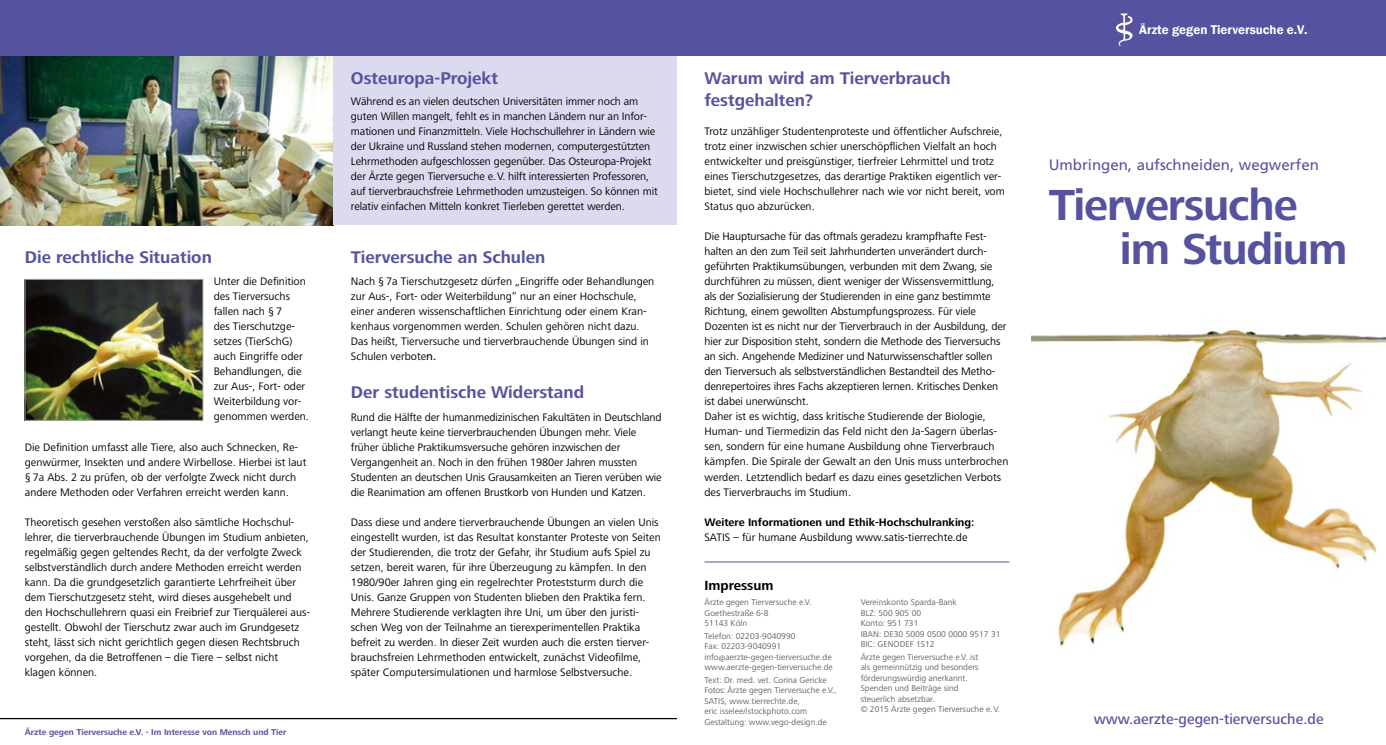
<style>
.page{position:relative;width:1386px;height:745px;background:#fff}
.page>*{position:absolute;margin:0;border:0;box-sizing:border-box;transform-origin:0 0}
.t1{font:700 45px/43.8px "Frutiger Next LT";letter-spacing:-.025em;color:#55539f}
.t2{font:700 17.5px/22.2px "Frutiger Next LT";color:#55539f}
.t3{font:500 15px "Frutiger Next LT";color:#55539f}
.t4{font:15px "Frutiger LT";color:#55539f}
.t5{font:700 13.75px "Frutiger Next LT";color:#000}
.t6{font:600 13px "Franklin Gothic";color:#fff}
.t7{font:11.25px/15px "Frutiger Next LT";color:#000}
.t8{font:700 11.25px "Frutiger Next LT";color:#000}
.t9{font:8.75px/10.5px "Frutiger Next LT";color:#646363}
.t10{font:700 8.75px "Frutiger Next LT";color:#55539f}
.s1{font-family:"Frutiger LT"}
</style>
<div class="page">
<img style="left:0;top:56px;width:333px;height:169px">
<div style="left:333px;top:44px;width:344px;height:181px;background:#dcdaee"></div>
<div style="left:0;top:0;width:1385px;height:56px;background:#55539f"></div>
<img style="left:1115px;top:13px;width:18px;height:34px">
<img style="left:1031px;top:328px;width:354px;height:319px">
<hr style="left:0;top:717px;width:677px;height:1px;background:#000">
<img style="left:27px;top:281px;width:174px;height:137px">
<div style="left:25px;top:279px;width:178px;height:141px;border:1px solid #a8a8a7"></div>
<hr style="left:704px;top:561px;width:305px;height:1px;background:#55539f">
<h2 class="t2" style="left:25px;top:246px;width:189px">Die rechtliche Situation</h2>
<p class="t7" style="left:214px;top:274px;width:97px">Unter die Definition des Tierversuchs fallen nach § 7<br>des Tierschutzge&shy;setzes (TierSchG) auch Eingriffe oder<br>Behandlungen, die zur Aus-, Fort- oder<br>Weiterbildung vor&shy;genommen werden.</p>
<p class="t7" style="left:25px;top:439px;width:283px">Die Definition umfasst alle Tiere, also auch Schnecken, Re&shy;genwürmer, Insekten und andere Wirbellose. Hierbei ist laut § 7a Abs. 2 zu prüfen, ob der verfolgte Zweck nicht durch andere Methoden oder Verfahren erreicht werden kann.</p>
<p class="t7" style="left:25px;top:514px;width:287px">Theoretisch gesehen verstoßen also sämtliche Hochschul&shy;lehrer, die tierverbrauchende Übungen im Studium anbieten, regelmäßig gegen geltendes Recht, da der verfolgte Zweck selbstverständlich durch andere Methoden erreicht werden kann. Da die grundgesetzlich garantierte Lehrfreiheit über dem Tierschutzgesetz steht, wird dieses ausgehebelt und den Hochschullehrern quasi ein Freibrief zur Tierquälerei aus&shy;gestellt. Obwohl der Tierschutz zwar auch im Grundgesetz steht, lässt sich nicht gerichtlich gegen diesen Rechtsbruch vorgehen, da die Betroffenen – die Tiere – selbst nicht klagen können.</p>
<p class="t10" style="left:25px;top:726px;width:263px">Ärzte gegen Tierversuche e.V. - Im Interesse von Mensch und Tier</p>
<h2 class="t2" style="left:351px;top:67px;width:149px">Osteuropa-Projekt</h2>
<p class="t7" style="left:351px;top:94px;width:308px">Während es an vielen deutschen Universitäten immer noch am guten Willen mangelt, fehlt es in manchen Ländern nur an Infor&shy;mationen und Finanzmitteln. Viele Hochschullehrer in Ländern wie der Ukraine und Russland stehen modernen, computergestützten Lehrmethoden aufgeschlossen gegenüber. Das Osteuropa-Projekt der Ärzte gegen Tierversuche e.V. hilft interessierten Professoren, auf tierverbrauchsfreie Lehrmethoden umzusteigen. So können mit relativ einfachen Mitteln konkret Tierleben gerettet werden.</p>
<h2 class="t2" style="left:351px;top:246px;width:196px">Tierversuche an Schulen</h2>
<p class="t7" style="left:351px;top:274px;width:305px">Nach § 7a Tierschutzgesetz dürfen „Eingriffe oder Behandlungen zur Aus-, Fort- oder Weiterbildung“ nur an einer Hochschule, einer anderen wissenschaftlichen Einrichtung oder einem Kran&shy;kenhaus vorgenommen werden. Schulen gehören nicht dazu.<br>Das heißt, Tierversuche und tierverbrauchende Übungen sind in Schulen verbote<span class="s1">n.</span></p>
<h2 class="t2" style="left:351px;top:381px;width:235px">Der studentische Widerstand</h2>
<p class="t7" style="left:351px;top:409px;width:312px">Rund die Hälfte der humanmedizinischen Fakultäten in Deutschland verlangt heute keine tierverbrauchenden Übungen mehr. Viele früher übliche Praktikumsversuche gehören inzwischen der Vergangenheit an. Noch in den frühen 1980er Jahren mussten Studenten an deutschen Unis Grausamkeiten an Tieren verüben wie die Reanimation am offenen Brustkorb von Hunden und Katzen.</p>
<p class="t7" style="left:351px;top:514px;width:311px">Dass diese und andere tierverbrauchende Übungen an vielen Unis eingestellt wurden, ist das Resultat konstanter Proteste von Seiten der Studierenden, die trotz der Gefahr, ihr Studium aufs Spiel zu setzen, bereit waren, für ihre Überzeugung zu kämpfen. In den 1980/90er Jahren ging ein regelrechter Proteststurm durch die Unis. Ganze Gruppen von Studenten blieben den Praktika fern.<br>Mehrere Studierende verklagten ihre Uni, um über den juristi&shy;schen Weg von der Teilnahme an tierexperimentellen Praktika befreit zu werden. In dieser Zeit wurden auch die ersten tierver&shy;brauchsfreien Lehrmethoden entwickelt, zunächst Videofilme, später Computersimulationen und harmlose Selbstversuche.</p>
<h2 class="t2" style="left:704px;top:67px;width:248px">Warum wird am Tierverbrauch festgehalten?</h2>
<p class="t7" style="left:704px;top:124px;width:302px">Trotz unzähliger Studentenproteste und öffentlicher Aufschreie, trotz einer inzwischen schier unerschöpflichen Vielfalt an hoch entwickelter und preisgünstiger, tierfreier Lehrmittel und trotz eines Tierschutzgesetzes, das derartige Praktiken eigentlich ver&shy;bietet, sind viele Hochschullehrer nach wie vor nicht bereit, vom Status quo abzurücken.</p>
<p class="t7" style="left:704px;top:229px;width:305px">Die Hauptursache für das oftmals geradezu krampfhafte Fest&shy;halten an den zum Teil seit Jahrhunderten unverändert durch&shy;geführten Praktikumsübungen, verbunden mit dem Zwang, sie durchführen zu müssen, dient weniger der Wissensvermittlung, als der Sozialisierung der Studierenden in eine ganz bestimmte Richtung, einem gewollten Abstumpfungsprozess. Für viele Dozenten ist es nicht nur der Tierverbrauch in der Ausbildung, der hier zur Disposition steht, sondern die Methode des Tierversuchs an sich. Angehende Mediziner und Naturwissenschaftler sollen den Tierversuch als selbstverständlichen Bestandteil des Metho&shy;denrepertoires ihres Fachs akzeptieren lernen. Kritisches Denken ist dabei unerwünscht.<br>Daher ist es wichtig, dass kritische Studierende der Biologie, Human- und Tiermedizin das Feld nicht den Ja-Sagern überlas&shy;sen, sondern für eine humane Ausbildung ohne Tierverbrauch kämpfen. Die Spirale der Gewalt an den Unis muss unterbrochen werden. Letztendlich bedarf es dazu eines gesetzlichen Verbots des Tierverbrauchs im Studium.</p>
<p class="t8" style="left:704px;top:515px;width:271px">Weitere Informationen und Ethik-Hochschulranking:</p>
<p class="t7" style="left:704px;top:529px;width:264px">SATIS – für humane Ausbildung www.satis-tierrechte.de</p>
<p class="t5" style="left:704px;top:577px;width:70px">Impressum</p>
<p class="t9" style="left:704px;top:596px;width:109px">Ärzte gegen Tierversuche e.V.<br>Goethestraße 6-8<br>51143 Köln</p>
<p class="t9" style="left:704px;top:630px;width:130px">Telefon: 02203-9040990<br>Fax: 02203-9040991 info@aerzte-gegen-tierversuche.de www.aerzte-gegen-tierversuche.de</p>
<p class="t9" style="left:704px;top:674px;width:134px">Text: Dr. med. vet. Corina Gericke Fotos: Ärzte gegen Tierversuche e.V., SATIS, www.tierrechte.de,<br>eric isselee/istockphoto.com Gestaltung: www.vego-design.de</p>
<p class="t9" style="left:860px;top:596px;width:141px">Vereinskonto Sparda-Bank<br>BLZ: 500 905 00<br>Konto: 951 731<br>IBAN: DE30 5009 0500 0000 9517 31<br>BIC: GENODEF 1S12</p>
<p class="t9" style="left:860px;top:651px;width:141px">Ärzte gegen Tierversuche e.V. ist<br>als gemeinnützig und besonders förderungswürdig anerkannt.<br>Spenden und Beiträge sind<br>steuerlich absetzbar.<br>© 2015 Ärzte gegen Tierversuche e.V.</p>
<p class="t6" style="left:1139px;top:22px;width:170px">Ärzte gegen Tierversuche e.V.</p>
<h3 class="t4" style="left:1048px;top:156px;width:272px">Umbringen, aufschneiden, wegwerfen</h3>
<h1 class="t1" style="left:1120px;top:183px;width:229px;text-indent:-71px">Tierversuche im Studium</h1>
<h3 class="t3" style="left:1093px;top:710px;width:231px">www.aerzte-gegen-tierversuche.de</h3>
</div>
